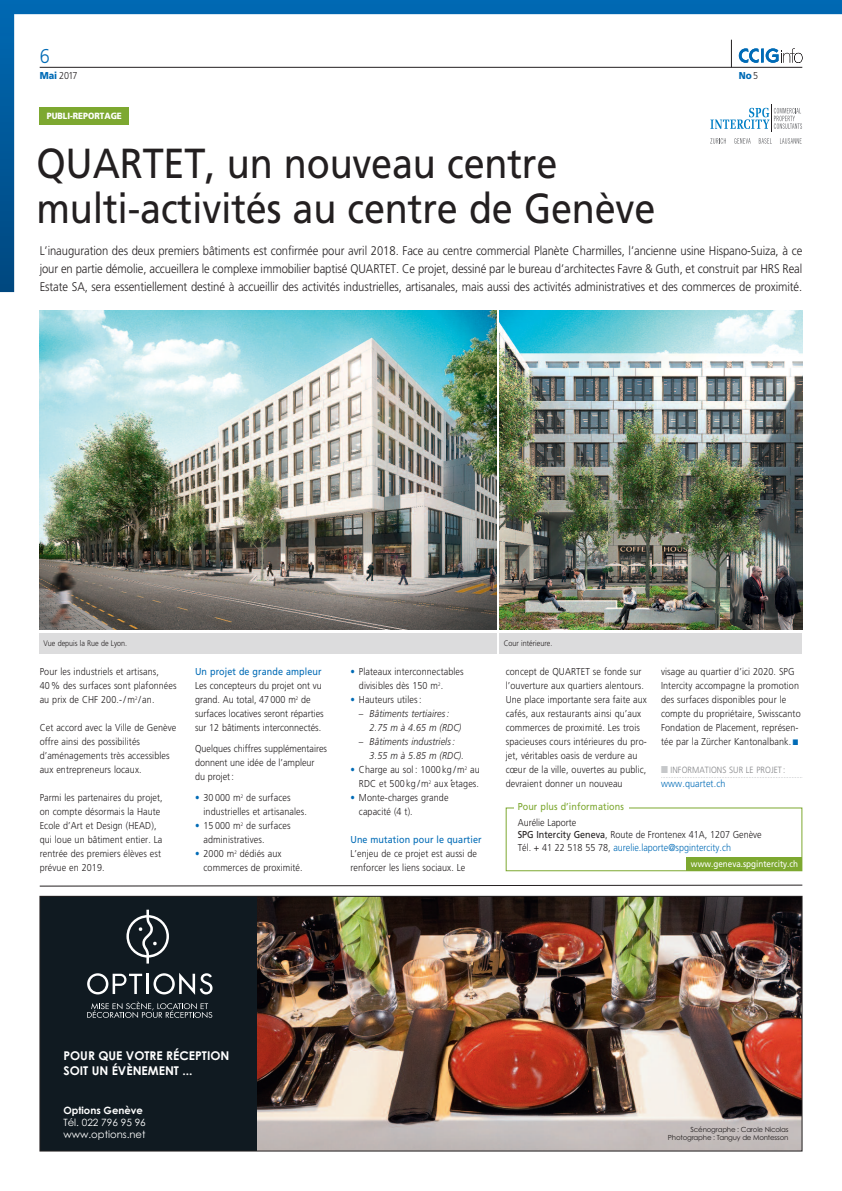
<style>
.page{position:relative;width:842px;height:1191px;background:#fff}
.page>*{position:absolute;margin:0;border:0;box-sizing:border-box;transform-origin:0 0}
.t1{font:42px/45px "Frutiger";letter-spacing:-.005em;color:#231f20;scale:.9 1}
.t2{font:300 20px "Frutiger";color:#006bb6;scale:.9 1}
.t3{font:300 12.5px/18px "Frutiger";letter-spacing:-.005em;color:#231f20;text-align:justify;scale:.9 1}
.t4{font:700 12.1px/14.5px "Century Gothic";color:#fff}
.t5{font:10.1px/12.1px "Century Gothic";color:#fff}
.t6{font:700 10.1px "Century Gothic";color:#fff}
.t7{font:300 10px/14px "Frutiger";letter-spacing:.01em;color:#231f20;scale:.9 1}
.t8{font:italic 300 10px/14px "Frutiger";letter-spacing:.01em;color:#231f20;scale:.9 1}
.t9{font:10px "Frutiger";letter-spacing:.01em;color:#006bb6;scale:.9 1}
.t10{font:10px "Frutiger";letter-spacing:.01em;color:#7da830;scale:.9 1}
.t11{font:300 10px "Frutiger";letter-spacing:.01em;color:#006bb6;scale:.9 1}
.t12{font:900 10px "Frutiger";color:#006bb6;scale:.9 1}
.t13{font:9px "Frutiger";color:#fff;scale:.9 1}
.t14{font:300 9px "Frutiger";letter-spacing:.01em;color:#828386;scale:.9 1}
.t15{font:900 9px "Frutiger";color:#fff;scale:.9 1}
.t16{font:300 8px "Frutiger";color:#231f20;scale:.9 1}
.t17{font:7px/8.4px "Century Gothic";letter-spacing:-.025em;color:#231f20;text-align:right}
.s1{font-weight:900;color:#006bb6}
.s2{font-weight:300;color:#231f20}
.s3{color:#006bb6}
.s4{font-family:"PT Sans Caption";font-weight:700}
.s5{color:#c6c8ca}
.s6{font-weight:400}
</style>
<div class="page">
<svg style="left:0;top:0;width:842px;height:292px"></svg>
<hr style="left:40px;top:67px;width:762px;height:1px;background:#231f20">
<svg style="left:731px;top:40px;width:1px;height:27px"></svg>
<svg style="left:739px;top:48px;width:63px;height:15px"></svg>
<img style="left:257px;top:898px;width:543px;height:251px">
<div style="left:40px;top:896px;width:217px;height:254px;background:#101a21"></div>
<hr style="left:146px;top:973px;width:3px;height:21px;background:#fff">
<svg style="left:153px;top:973px;width:60px;height:21px"></svg>
<svg style="left:126px;top:909px;width:43px;height:54px"></svg>
<svg style="left:87px;top:973px;width:55px;height:21px"></svg>
<svg style="left:87px;top:1001px;width:125px;height:17px"></svg>
<div style="left:40px;top:896px;width:762px;height:255px;border:1px solid #231f20"></div>
<svg style="left:39px;top:884px;width:764px;height:2px"></svg>
<div style="left:506px;top:807px;width:296px;height:64px;border:1px solid #7da830"></div>
<div style="left:514px;top:800px;width:115px;height:13px;background:#fff"></div>
<div style="left:40px;top:108px;width:89px;height:17px;background:#7da830"></div>
<svg style="left:661px;top:777px;width:141px;height:1px"></svg>
<div style="left:39px;top:633px;width:458px;height:21px;background:#dcdcdd"></div>
<img style="left:39px;top:311px;width:458px;height:318px">
<div style="left:710px;top:104px;width:92px;height:40px;background:#fff"></div>
<svg style="left:710px;top:104px;width:92px;height:28px"></svg>
<svg style="left:710px;top:138px;width:16px;height:6px"></svg>
<svg style="left:734px;top:138px;width:17px;height:6px"></svg>
<svg style="left:759px;top:138px;width:13px;height:6px"></svg>
<svg style="left:780px;top:138px;width:22px;height:6px"></svg>
<div style="left:500px;top:633px;width:302px;height:21px;background:#dcdcdd"></div>
<img style="left:500px;top:311px;width:302px;height:318px">
<div style="left:687px;top:857px;width:115px;height:14px;background:#7da830"></div>
<h2 class="t2" style="left:40px;top:48px;width:13px">6</h2>
<p class="t7" style="left:40px;top:69px;width:44px"><span class="s1">Mai</span> 2017</p>
<p class="t12" style="left:739px;top:72px;width:23px">No<span class="s2">5</span></p>
<p class="t15" style="left:47px;top:113px;width:85px">PUBLI-REPORTAGE</p>
<h1 class="t1" style="left:36px;top:144px;width:689px">QUARTET, un nouveau centre multi-activités au centre de Genève</h1>
<p class="t3" style="left:40px;top:243px;width:849px">L’inauguration des deux premiers bâtiments est confirmée pour avril 2018. Face au centre commercial Planète Charmilles, l’ancienne usine Hispano-Suiza, à ce jour en partie démolie, accueillera le complexe immobilier baptisé QUARTET. Ce projet, dessiné par le bureau d’architectes Favre &amp; Guth, et construit par HRS Real Estate SA, sera essentiellement destiné à accueillir des activités industrielles, artisanales, mais aussi des activités administratives et des commerces de proximité.</p>
<p class="t16" style="left:43px;top:639px;width:95px">Vue depuis la Rue de Lyon.</p>
<p class="t16" style="left:504px;top:639px;width:56px">Cour intérieure.</p>
<p class="t7" style="left:40px;top:665px;width:154px">Pour les industriels et artisans,<br>40% des surfaces sont plafonnées au prix de CHF 200.-/m<sup>2</sup> / an.</p>
<p class="t7" style="left:40px;top:721px;width:153px">Cet accord avec la Ville de Genève offre ainsi des possibilités d’aménagements très accessibles aux entrepreneurs locaux.</p>
<p class="t7" style="left:40px;top:791px;width:138px">Parmi les partenaires du projet, on compte désormais la Haute<br>Ecole d’Art et Design (HEAD), qui loue un bâtiment entier. La rentrée des premiers élèves est prévue en 2019.</p>
<p class="t9" style="left:195px;top:667px;width:142px">Un projet de grande ampleur</p>
<p class="t7" style="left:195px;top:679px;width:145px">Les concepteurs du projet ont vu grand. Au total, 47 000 m<sup>2</sup> de surfaces locatives seront réparties sur 12 bâtiments interconnectés.</p>
<p class="t7" style="left:195px;top:742px;width:148px">Quelques chiffres supplémentaires donnent une idée de l’ampleur du projet:</p>
<p class="t7" style="left:204px;top:791px;width:116px;text-indent:-9px"><span class="s3">•</span> 30 000 m<sup>2</sup> de surfaces industrielles et artisanales.</p>
<p class="t7" style="left:204px;top:819px;width:98px;text-indent:-9px"><span class="s3">•</span> 15 000 m<sup>2</sup> de surfaces administratives.</p>
<p class="t7" style="left:204px;top:847px;width:112px;text-indent:-9px"><span class="s3">•</span> 2000 m<sup>2</sup> dédiés aux commerces de proximité.</p>
<p class="t7" style="left:359px;top:665px;width:118px;text-indent:-9px"><span class="s3">•</span> Plateaux interconnectables divisibles dès 150 m<sup>2</sup>.</p>
<p class="t7" style="left:350px;top:693px;width:81px"><span class="s3">•</span> Hauteurs utiles:</p>
<p class="t8" style="left:370px;top:707px;width:103px;text-indent:-11px">– Bâtiments tertiaires:<br>2.75 m à 4.65 m (RDC)</p>
<p class="t8" style="left:370px;top:735px;width:106px;text-indent:-11px">– Bâtiments industriels:<br>3.55 m à 5.85 m (RDC).</p>
<p class="t7" style="left:350px;top:763px;width:145px;text-align:right"><span class="s3">•</span> Charge au sol : 1000 kg /m<sup>2</sup> au<br>RDC et 500 kg /m<sup>2</sup> aux e<span class="s4">́</span> tages.</p>
<p class="t7" style="left:359px;top:791px;width:101px;text-indent:-9px"><span class="s3">•</span> Monte-charges grande capacité (4 t).</p>
<p class="t9" style="left:350px;top:835px;width:147px">Une mutation pour le quartier</p>
<p class="t7" style="left:350px;top:847px;width:142px">L’enjeu de ce projet est aussi de renforcer les liens sociaux. Le</p>
<p class="t7" style="left:506px;top:665px;width:158px">concept de QUARTET se fonde sur l’ouverture aux quartiers alentours.<br>Une place importante sera faite aux cafés, aux restaurants ainsi qu’aux commerces de proximité. Les trois spacieuses cours intérieures du pro&shy;jet, véritables oasis de verdure au cœur de la ville, ouvertes au public, devraient donner un nouveau</p>
<p class="t7" style="left:661px;top:665px;width:157px">visage au quartier d’ici 2020. SPG Intercity accompagne la promotion des surfaces disponibles pour le compte du propriétaire, Swisscanto Fondation de Placement, représen&shy;tée par la Zürcher Kantonalbank. <span class="s3">■</span></p>
<p class="t14" style="left:661px;top:766px;width:140px"><span class="s5">■</span> INFORMATIONS SUR LE PROJET :</p>
<p class="t11" style="left:661px;top:779px;width:73px">www.quartet.ch</p>
<p class="t10" style="left:518px;top:802px;width:120px">Pour plus d’informations</p>
<p class="t7" style="left:518px;top:817px;width:273px;line-height:12.5px">Aurélie Laporte<br><span class="s6">SPG Intercity Geneva</span>, Route de Frontenex 41A, 1207 Genève<br>Tél. + 41 22 518 55 78, <span class="s3">aurelie.laporte@spgintercity.ch</span></p>
<p class="t13" style="left:691px;top:860px;width:121px">www.geneva.spgintercity.ch</p>
<p class="t4" style="left:63px;top:1048px;width:168px">POUR QUE VOTRE RÉCEPTION<br>SOIT UN ÉVÈNEMENT ...</p>
<p class="t6" style="left:63px;top:1104px;width:81px">Options Genève</p>
<p class="t5" style="left:63px;top:1116px;width:84px">Tél. 022 796 95 96 www.options.net</p>
<p class="t17" style="left:668px;top:1125px;width:122px">Scénographe : Carole Nicolas<br>Photographe : Tanguy de Montesson</p>
</div>
